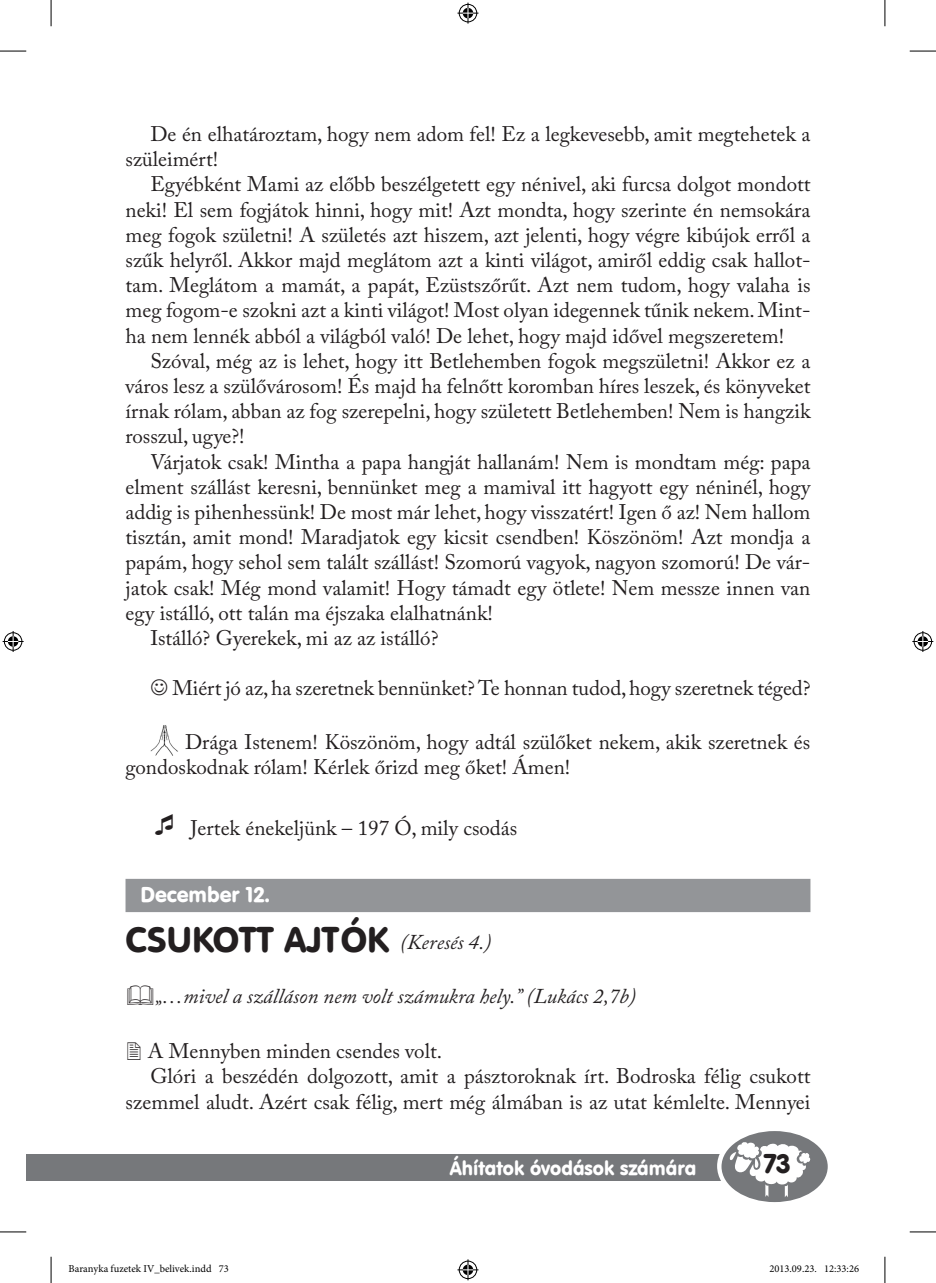
<style>
.page{position:relative;width:936px;height:1283px;background:#fff}
.page>*{position:absolute;margin:0;border:0;box-sizing:border-box;transform-origin:0 0}
.t1{font:35px "Hu Vagou Hu";color:#231f20}
.t2{font:26.6px "Hu Vagou Hu";color:#231f20}
.t3{font:21px/25.2px "Adobe Caslon Pro";color:#231f20}
.t4{font:italic 21px "Adobe Caslon Pro";color:#231f20}
.t5{font:21px "Hu Vagou Hu";color:#fff}
.t6{font:19.25px "Hu Vagou Hu";color:#fff}
.t7{font:10.5px "Minion Pro";color:#000}
</style>
<div class="page">
<div style="left:26px;top:1154px;width:789px;height:27px;background:#76787b"></div>
<div style="left:717px;top:1125px;width:115px;height:82px;background:#fff;border-radius:50%"></div>
<svg style="left:721px;top:1131px;width:106px;height:71px"></svg>
<div style="left:125px;top:879px;width:685px;height:33px;background:#939598"></div>
<img style="left:150px;top:725px;width:28px;height:30px">
<svg style="left:0;top:51px;width:26px;height:1px"></svg>
<svg style="left:909px;top:51px;width:26px;height:1px"></svg>
<svg style="left:0;top:1231px;width:26px;height:1px"></svg>
<svg style="left:909px;top:1231px;width:26px;height:1px"></svg>
<svg style="left:51px;top:0;width:1px;height:26px"></svg>
<svg style="left:51px;top:1256px;width:1px;height:27px"></svg>
<svg style="left:884px;top:0;width:1px;height:26px"></svg>
<svg style="left:884px;top:1256px;width:1px;height:27px"></svg>
<svg style="left:457px;top:3px;width:21px;height:21px"></svg>
<svg style="left:457px;top:1259px;width:21px;height:21px"></svg>
<svg style="left:3px;top:631px;width:21px;height:21px"></svg>
<svg style="left:912px;top:631px;width:21px;height:21px"></svg>
<p class="t3" style="left:125px;top:121px;width:686px;text-indent:25px">De én elhatároztam, hogy nem adom fel! Ez a legkevesebb, amit megtehetek a szüleimért!</p>
<p class="t3" style="left:125px;top:171px;width:686px;text-align:justify;text-indent:25px">Egyébként Mami az előbb beszélgetett egy nénivel, aki furcsa dolgot mondott neki! El sem fogjátok hinni, hogy mit! Azt mondta, hogy szerinte én nemsokára meg fogok születni! A születés azt hiszem, azt jelenti, hogy végre kibújok erről a szűk helyről. Akkor majd meglátom azt a kinti világot, amiről eddig csak hallot&shy;tam. Meglátom a mamát, a papát, Ezüstszőrűt. Azt nem tudom, hogy valaha is meg fogom-e szokni azt a kinti világot! Most olyan idegennek tűnik nekem. Mint&shy;ha nem lennék abból a világból való! De lehet, hogy majd idővel megszeretem!</p>
<p class="t3" style="left:125px;top:348px;width:686px;text-align:justify;text-indent:25px">Szóval, még az is lehet, hogy itt Betlehemben fogok megszületni! Akkor ez a város lesz a szülővárosom! És majd ha felnőtt koromban híres leszek, és könyveket írnak rólam, abban az fog szerepelni, hogy született Betlehemben! Nem is hangzik rosszul, ugye?!</p>
<p class="t3" style="left:150px;top:449px;width:661px">Várjatok csak! Mintha a papa hangját hallanám! Nem is mondtam még: papa</p>
<p class="t3" style="left:125px;top:474px;width:687px">elment szállást keresni, bennünket meg a mamival itt hagyott egy néninél, hogy</p>
<p class="t3" style="left:125px;top:499px;width:686px">addig is pihenhessünk! De most már lehet, hogy visszatért! Igen ő az! Nem hallom</p>
<p class="t3" style="left:125px;top:524px;width:686px">tisztán, amit mond! Maradjatok egy kicsit csendben! Köszönöm! Azt mondja a</p>
<p class="t3" style="left:125px;top:549px;width:686px">papám, hogy sehol sem talált szállást! Szomorú vagyok, nagyon szomorú! De vár-</p>
<p class="t3" style="left:125px;top:575px;width:686px">jatok csak! Még mond valamit! Hogy támadt egy ötlete! Nem messze innen van</p>
<p class="t3" style="left:125px;top:600px;width:369px">egy istálló, ott talán ma éjszaka elalhatnánk!</p>
<p class="t3" style="left:150px;top:625px;width:289px">Istálló? Gyerekek, mi az az istálló?</p>
<p class="t3" style="left:172px;top:675px;width:639px">Miért jó az, ha szeretnek bennünket? Te honnan tudod, hogy szeretnek téged?</p>
<p class="t3" style="left:125px;top:729px;width:686px;text-indent:59px">Drága Istenem! Köszönöm, hogy adtál szülőket nekem, akik szeretnek és gondoskodnak rólam! Kérlek őrizd meg őket! Ámen!</p>
<p class="t3" style="left:191px;top:815px;width:328px">Jertek énekeljünk – 197 Ó, mily csodás</p>
<p class="t5" style="left:140px;top:882px;width:131px">December 12.</p>
<h1 class="t1" style="left:125px;top:918px;width:203px">Csukott ajtók</h1>
<p class="t4" style="left:400px;top:929px;width:93px">(Keresés 4.)</p>
<p class="t4" style="left:155px;top:984px;width:482px">„…mivel a szálláson nem volt számukra hely.” (Lukács 2,7b)</p>
<p class="t3" style="left:148px;top:1038px;width:295px">A Mennyben minden csendes volt.</p>
<p class="t3" style="left:150px;top:1063px;width:661px">Glóri a beszédén dolgozott, amit a pásztoroknak írt. Bodroska félig csukott</p>
<p class="t3" style="left:125px;top:1088px;width:686px">szemmel aludt. Azért csak félig, mert még álmában is az utat kémlelte. Mennyei</p>
<p class="t6" style="left:450px;top:1155px;width:248px">Áhítatok óvodások számára</p>
<p class="t2" style="left:764px;top:1147px;width:28px">73</p>
<p class="t7" style="left:69px;top:1262px;width:162px">Baranyka fuzetek IV_belivek.indd 73</p>
<p class="t7" style="left:769px;top:1262px;width:91px">2013.09.23. 12:33:26</p>
</div>
